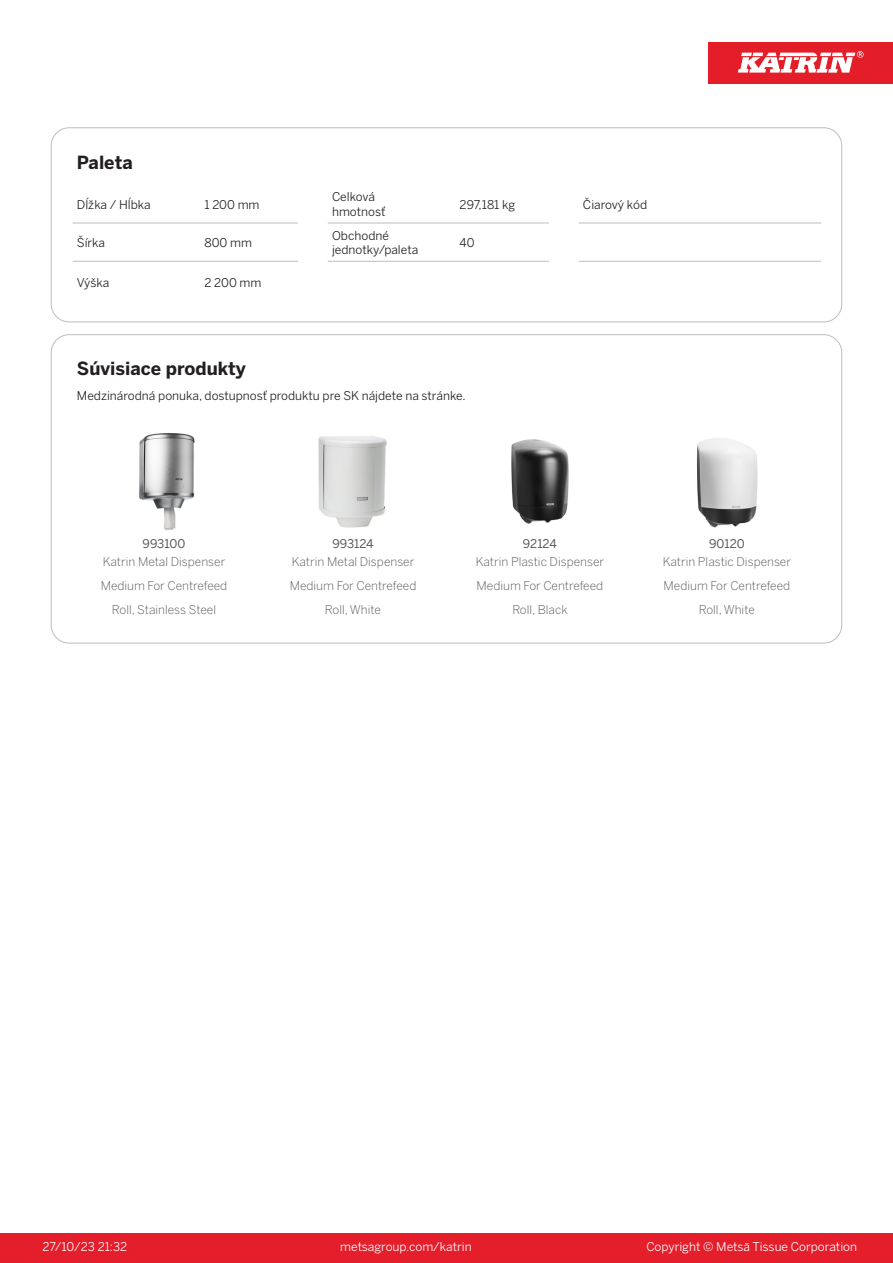
<style>
.page{position:relative;width:893px;height:1263px;background:#fff}
.page>*{position:absolute;margin:0;border:0;box-sizing:border-box;transform-origin:0 0}
.T_TableHeader{font:700 18px "Benton Sans";color:#231f20}
.T_RelatedName{font:300 12px/24px "Benton Sans";color:#57585a;text-align:center}
.T_TableBody{font:12px "Benton Sans";color:#231f20}
.t1{font:12px "Benton Sans";color:#fff}
.T_RelatedCode{font:12px "Benton Sans";color:#57585a}
</style>
<div class="page">
<div style="left:0;top:1233px;width:893px;height:30px;background:#e41e2b"></div>
<div style="left:708px;top:43px;width:185px;height:41px;background:#e31e28"></div>
<svg style="left:738px;top:51px;width:126px;height:22px"></svg>
<hr style="left:73px;top:223px;width:127px;height:1px;background:#bcbdc0">
<hr style="left:200px;top:223px;width:98px;height:1px;background:#bcbdc0">
<hr style="left:328px;top:223px;width:127px;height:1px;background:#bcbdc0">
<hr style="left:455px;top:223px;width:94px;height:1px;background:#bcbdc0">
<hr style="left:579px;top:223px;width:127px;height:1px;background:#bcbdc0">
<hr style="left:706px;top:223px;width:115px;height:1px;background:#bcbdc0">
<hr style="left:73px;top:261px;width:127px;height:1px;background:#bcbdc0">
<hr style="left:200px;top:261px;width:98px;height:1px;background:#bcbdc0">
<hr style="left:328px;top:261px;width:127px;height:1px;background:#bcbdc0">
<hr style="left:455px;top:261px;width:94px;height:1px;background:#bcbdc0">
<hr style="left:579px;top:261px;width:127px;height:1px;background:#bcbdc0">
<hr style="left:706px;top:261px;width:115px;height:1px;background:#bcbdc0">
<div style="left:51px;top:128px;width:791px;height:194px;border:1px solid #bcbdc0;border-radius:18px"></div>
<img style="left:139px;top:433px;width:56px;height:97px">
<img style="left:318px;top:436px;width:69px;height:92px">
<img style="left:511px;top:439px;width:58px;height:85px">
<img style="left:697px;top:438px;width:61px;height:90px">
<p class="T_TableHeader" style="left:77px;top:151px;width:57px">Paleta</p>
<p class="T_TableBody" style="left:77px;top:197px;width:75px">Dĺžka / Hĺbka</p>
<p class="T_TableBody" style="left:204px;top:197px;width:57px">1 200 mm</p>
<p class="T_TableBody" style="left:77px;top:235px;width:30px">Šírka</p>
<p class="T_TableBody" style="left:204px;top:235px;width:49px">800 mm</p>
<p class="T_TableBody" style="left:77px;top:276px;width:34px">Výška</p>
<p class="T_TableBody" style="left:204px;top:276px;width:58px">2 200 mm</p>
<p class="T_TableBody" style="left:332px;top:190px;width:44px">Celková</p>
<p class="T_TableBody" style="left:332px;top:204px;width:55px">hmotnosť</p>
<p class="T_TableBody" style="left:332px;top:228px;width:58px">Obchodné</p>
<p class="T_TableBody" style="left:332px;top:243px;width:88px">jednotky/paleta</p>
<p class="T_TableBody" style="left:460px;top:197px;width:57px">297,181 kg</p>
<p class="T_TableBody" style="left:583px;top:197px;width:66px">Čiarový kód</p>
<p class="T_TableBody" style="left:460px;top:235px;width:17px">40</p>
<p class="T_TableHeader" style="left:77px;top:357px;width:171px">Súvisiace produkty</p>
<p class="T_TableBody" style="left:77px;top:388px;width:390px">Medzinárodná ponuka, dostupnosť produktu pre SK nájdete na stránke.</p>
<p class="T_RelatedCode" style="left:143px;top:537px;width:44px">993100</p>
<p class="T_RelatedCode" style="left:332px;top:537px;width:43px">993124</p>
<p class="T_RelatedCode" style="left:523px;top:537px;width:35px">92124</p>
<p class="T_RelatedCode" style="left:709px;top:537px;width:37px">90120</p>
<p class="T_RelatedName" style="left:101px;top:550px;width:128px">Katrin Metal Dispenser<br>Medium For Centrefeed<br>Roll, Stainless Steel</p>
<p class="T_RelatedName" style="left:290px;top:550px;width:128px">Katrin Metal Dispenser<br>Medium For Centrefeed<br>Roll, White</p>
<p class="T_RelatedName" style="left:476px;top:550px;width:130px">Katrin Plastic Dispenser<br>Medium For Centrefeed<br>Roll, Black</p>
<p class="T_RelatedName" style="left:663px;top:550px;width:130px">Katrin Plastic Dispenser<br>Medium For Centrefeed<br>Roll, White</p>
<p class="t1" style="left:43px;top:1239px;width:86px">27/10/23 21:32</p>
<p class="t1" style="left:340px;top:1239px;width:133px">metsagroup.com/katrin</p>
<p class="t1" style="left:646px;top:1239px;width:212px">Copyright © Metsä Tissue Corporation</p>
</div>
